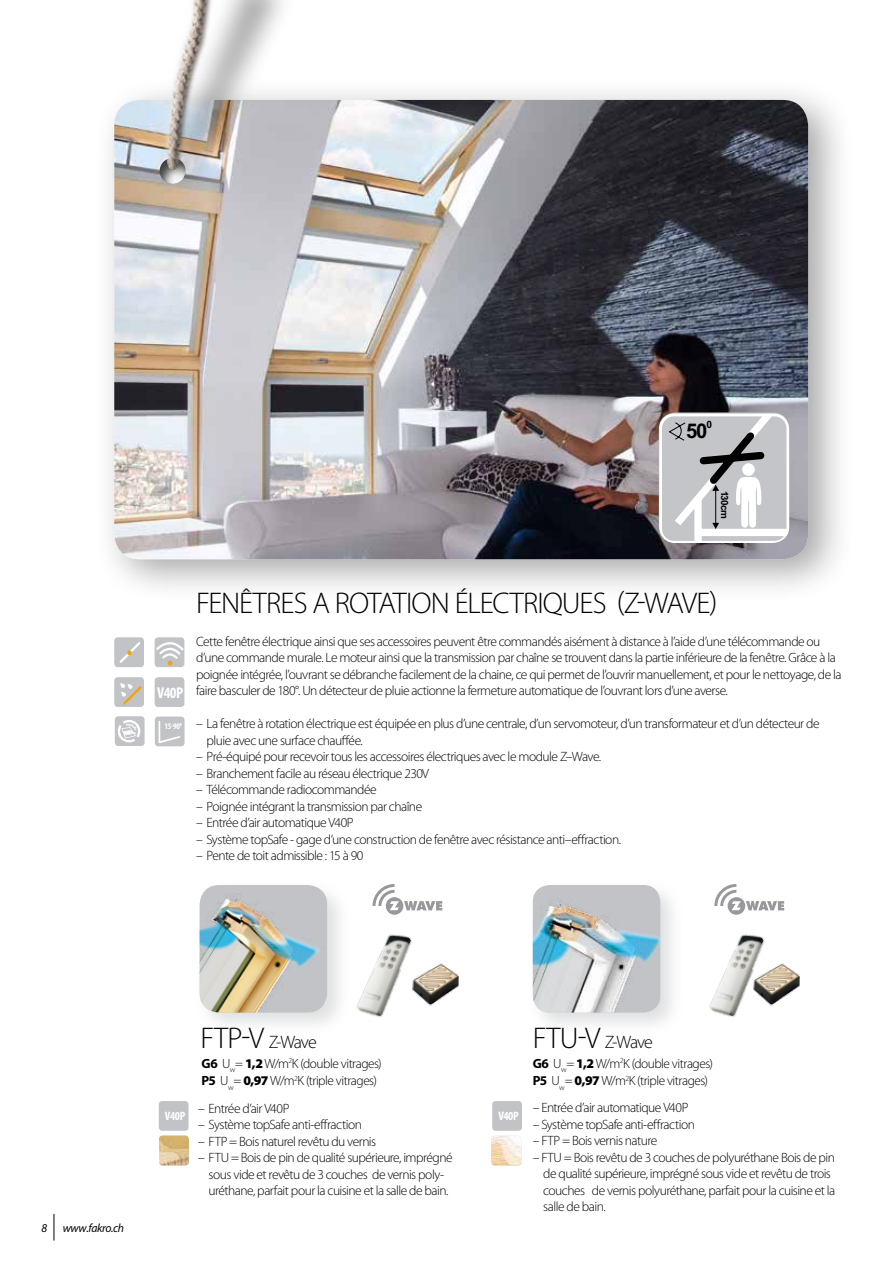
<style>
.page{position:relative;width:893px;height:1263px;background:#fff}
.page>*{position:absolute;margin:0;border:0;box-sizing:border-box;transform-origin:0 0}
.t1{font:300 30px "Myriad Pro";letter-spacing:-.03em;color:#000}
.t2{font:700 20.25px "Arial";color:#000}
.t3{font:300 18px "Myriad Pro";letter-spacing:-.065em;color:#000}
.t4{font:700 condensed 15.75px "Myriad Pro";color:#fff}
.t5{font:300 13.5px/16.5px "Myriad Pro";letter-spacing:-.04em;color:#000}
.t6{font:300 13.35px/17.9px "Myriad Pro";letter-spacing:-.035em;color:#000}
.t7{font:700 condensed 12.3px "Myriad Pro";letter-spacing:-.03em;color:#fff}
.t8{font:italic 12px "Myriad Pro";letter-spacing:-.03em;color:#000}
.t9{font:700 10.2px "Arial";color:#000}
.t10{font:700 9.9px "Arial";letter-spacing:-.05em;color:#000}
.t11{font:700 condensed 8.7px "Myriad Pro";color:#fff}
.s1{font-size:30px}
.s2{font-weight:700}
.s3{font-weight:900}
</style>
<div class="page">
<svg style="left:54px;top:1214px;width:1px;height:26px"></svg>
<div style="left:94px;top:77px;width:761px;height:526px;background:#000;opacity:.35"></div>
<img style="left:114px;top:100px;width:694px;height:459px">
<div style="left:527px;top:880px;width:156px;height:156px;background:#c1c3c6;opacity:.5"></div>
<div style="left:533px;top:885px;width:127px;height:127px;background:#c1c3c6;border-radius:17px"></div>
<img style="left:533px;top:890px;width:127px;height:122px">
<img style="left:159px;top:1135px;width:30px;height:30px">
<img style="left:491px;top:1136px;width:30px;height:29px">
<div style="left:114px;top:637px;width:30px;height:30px;background:#c1c3c6;border-radius:3px"></div>
<svg style="left:119px;top:642px;width:22px;height:21px"></svg>
<div style="left:155px;top:716px;width:30px;height:30px;background:#c1c3c6;border-radius:3px"></div>
<svg style="left:158px;top:721px;width:22px;height:22px"></svg>
<div style="left:155px;top:677px;width:29px;height:30px;background:#c1c3c6;border-radius:3px"></div>
<div style="left:115px;top:716px;width:30px;height:30px;background:#c1c3c6;border-radius:3px"></div>
<svg style="left:117px;top:720px;width:23px;height:23px"></svg>
<img style="left:356px;top:934px;width:56px;height:83px">
<img style="left:709px;top:934px;width:56px;height:83px">
<img style="left:398px;top:957px;width:61px;height:55px">
<img style="left:739px;top:957px;width:61px;height:55px">
<div style="left:155px;top:637px;width:29px;height:30px;background:#c1c3c6;border-radius:3px"></div>
<svg style="left:155px;top:637px;width:30px;height:28px"></svg>
<div style="left:114px;top:677px;width:30px;height:30px;background:#c1c3c6;border-radius:3px"></div>
<svg style="left:120px;top:683px;width:24px;height:24px"></svg>
<div style="left:194px;top:880px;width:156px;height:156px;background:#c1c3c6;opacity:.5"></div>
<img style="left:200px;top:885px;width:126px;height:127px">
<svg style="left:373px;top:885px;width:69px;height:30px"></svg>
<svg style="left:714px;top:885px;width:70px;height:30px"></svg>
<svg style="left:659px;top:412px;width:130px;height:131px"></svg>
<div style="left:154px;top:0;width:143px;height:198px;background:#000;opacity:.35"></div>
<div style="left:159px;top:1101px;width:30px;height:30px;background:#c1c3c6;border-radius:3px"></div>
<div style="left:492px;top:1101px;width:30px;height:30px;background:#c1c3c6;border-radius:3px"></div>
<h2 class="t2" style="left:686px;top:419px;width:23px">50</h2>
<p class="t9" style="left:706px;top:419px;width:7px">0</p>
<p class="t10" style="left:730px;top:490px;width:30px;rotate:90deg">130cm</p>
<p class="t4" style="left:157px;top:683px;width:28px">V40P</p>
<p class="t11" style="left:165px;top:721px;width:19px">15-90<sup>0</sup></p>
<h1 class="t1" style="left:196px;top:585px;width:523px">FENÊTRES A ROTATION ÉLECTRIQUES (Z-WAVE)</h1>
<p class="t5" style="left:196px;top:633px;width:647px">Cette fenêtre électrique ainsi que ses accessoires peuvent être commandés aisément à distance à l’aide d’une télécommande ou d’une commande murale. Le moteur ainsi que la transmission par chaîne se trouvent dans la partie inférieure de la fenêtre. Grâce à la poignée intégrée, l’ouvrant se débranche facilement de la chaine, ce qui permet de l’ouvrir manuellement, et pour le nettoyage, de la faire basculer de 180°. Un détecteur de pluie actionne la fermeture automatique de l’ouvrant lors d’une averse.</p>
<p class="t5" style="left:207px;top:715px;width:614px;text-indent:-11px">– La fenêtre à rotation électrique est équipée en plus d’une centrale, d’un servomoteur, d’un transformateur et d’un détecteur de pluie avec une surface chauffée.</p>
<p class="t5" style="left:196px;top:748px;width:407px">– Pré-équipé pour recevoir tous les accessoires électriques avec le module Z–Wave.</p>
<p class="t5" style="left:196px;top:765px;width:235px">– Branchement facile au réseau électrique 230V</p>
<p class="t5" style="left:196px;top:781px;width:182px">– Télécommande radiocommandée</p>
<p class="t5" style="left:196px;top:798px;width:228px">– Poignée intégrant la transmission par chaîne</p>
<p class="t5" style="left:196px;top:814px;width:159px">– Entrée d’air automatique V40P</p>
<p class="t5" style="left:196px;top:831px;width:427px">– Système topSafe - gage d’une construction de fenêtre avec résistance anti–effraction.</p>
<p class="t5" style="left:196px;top:847px;width:169px">– Pente de toit admissible : 15 à 90</p>
<p class="t8" style="left:41px;top:1220px;width:7px">8</p>
<p class="t8" style="left:63px;top:1220px;width:63px">www.fakro.ch</p>
<h3 class="t3" style="left:200px;top:1031px;width:118px"><span class="s1">FTP-V</span> Z-Wave</h3>
<h3 class="t3" style="left:533px;top:1031px;width:122px"><span class="s1">FTU-V</span> Z-Wave</h3>
<p class="t6" style="left:202px;top:1054px;width:182px"><span class="s2">G6</span> U<sub>w</sub>= <span class="s3">1,2</span> W/m<sup>2</sup>K (double vitrages)<br><span class="s2">P5</span> U<sub>w</sub>= <span class="s3">0,97</span> W/m<sup>2</sup>K (triple vitrages)</p>
<p class="t6" style="left:533px;top:1054px;width:182px"><span class="s2">G6</span> U<sub>w</sub>= <span class="s3">1,2</span> W/m<sup>2</sup>K (double vitrages)<br><span class="s2">P5</span> U<sub>w</sub>= <span class="s3">0,97</span> W/m<sup>2</sup>K (triple vitrages)</p>
<p class="t5" style="left:198px;top:1100px;width:93px">– Entrée d’air V40P</p>
<p class="t5" style="left:198px;top:1116px;width:165px">– Système topSafe anti-effraction</p>
<p class="t5" style="left:198px;top:1133px;width:180px">– FTP = Bois naturel revêtu du vernis</p>
<p class="t5" style="left:198px;top:1149px;width:256px;text-align:center">– FTU = Bois de pin de qualité supérieure, imprégné sous vide et revêtu de 3 couches de vernis poly&shy;uréthane, parfait pour la cuisine et la salle de bain.</p>
<p class="t7" style="left:165px;top:1108px;width:22px">V40P</p>
<p class="t7" style="left:498px;top:1108px;width:22px">V40P</p>
<p class="t5" style="left:533px;top:1099px;width:157px">– Entrée d’air automatique V40P</p>
<p class="t5" style="left:533px;top:1116px;width:164px">– Système topSafe anti-effraction</p>
<p class="t5" style="left:533px;top:1132px;width:126px">– FTP = Bois vernis nature</p>
<p class="t5" style="left:543px;top:1149px;width:293px;text-indent:-11px">– FTU = Bois revêtu de 3 couches de polyuréthane Bois de pin de qualité supérieure, imprégné sous vide et revêtu de trois couches de vernis polyuréthane, parfait pour la cuisine et la salle de bain.</p>
</div>
